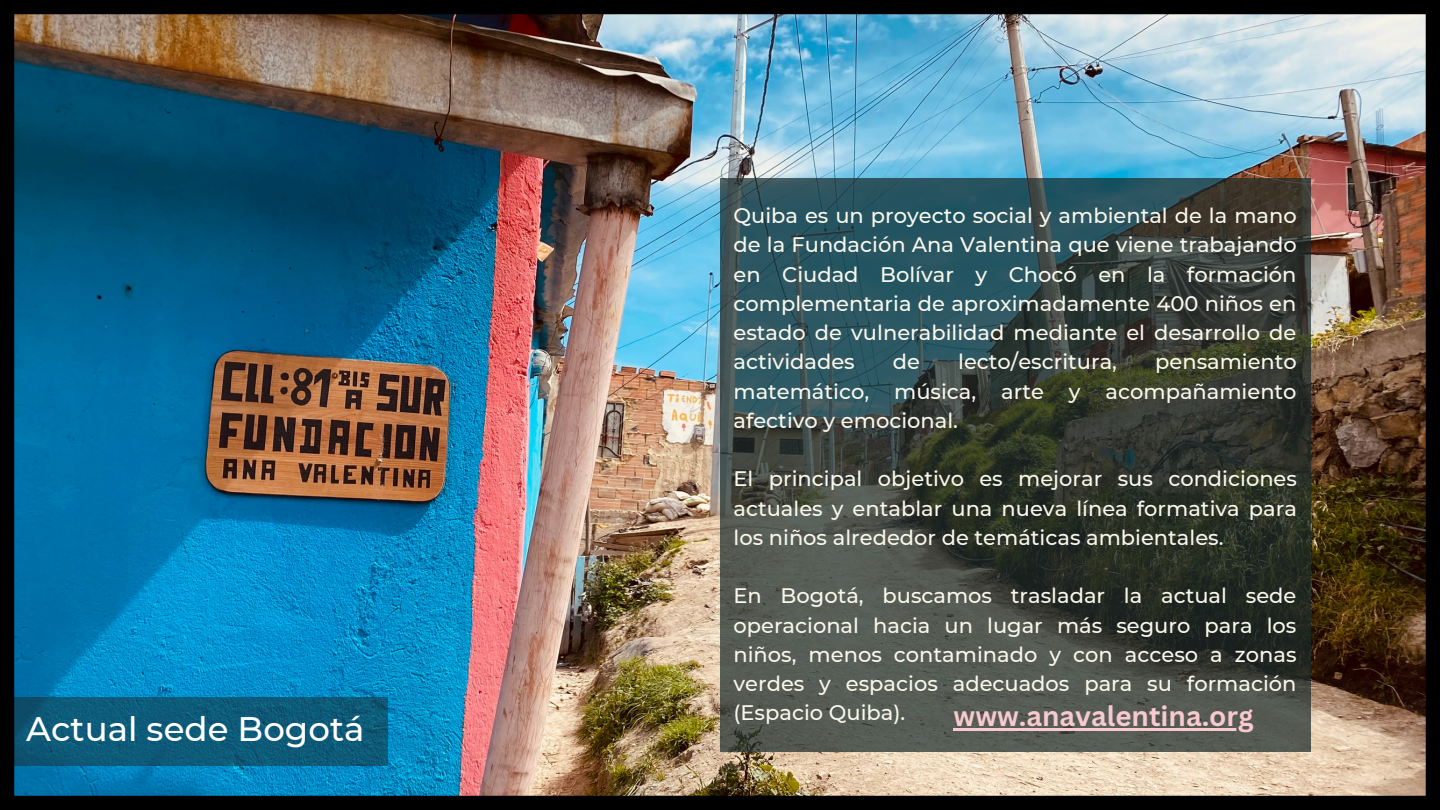
<style>
.page{position:relative;width:1440px;height:810px;background:#fff}
.page>*{position:absolute;margin:0;border:0;box-sizing:border-box;transform-origin:0 0}
.t1{font:500 34px "Montserrat";color:#fff}
.t2{font:700 27.6px "Canva Sans";color:#f8c9cf}
.t3{font:500 21px/29.2px "Montserrat";color:#f9f7eb;text-align:justify}
</style>
<div class="page">
<img style="left:0;top:0;width:1440px;height:810px">
<p class="t3" style="left:733px;top:201px;width:565px">Quiba es un proyecto social y ambiental de la mano de la Fundación Ana Valentina que viene trabajando en Ciudad Bolívar y Chocó en la formación complementaria de aproximadamente 400 niños en estado de vulnerabilidad mediante el desarrollo de actividades</p>
<p class="t3" style="left:893px;top:347px;width:29px">de</p>
<p class="t3" style="left:958px;top:347px;width:160px">lecto/escritura,</p>
<p class="t3" style="left:733px;top:347px;width:565px;text-indent:422px">pensamiento matemático, música, arte y acompañamiento afectivo y emocional.</p>
<p class="t3" style="left:733px;top:464px;width:565px">El principal objetivo es mejorar sus condiciones actuales y entablar una nueva línea formativa para los niños alrededor de temáticas ambientales.</p>
<p class="t3" style="left:733px;top:581px;width:565px">En Bogotá, buscamos trasladar la actual sede operacional hacia un lugar más seguro para los niños, menos contaminado y con acceso a zonas verdes y espacios adecuados para su formación (Espacio Quiba).</p>
<h1 class="t1" style="left:26px;top:708px;width:340px">Actual sede Bogotá</h1>
<h2 class="t2" style="left:954px;top:697px;width:302px">www.anavalentina.org</h2>
</div>
